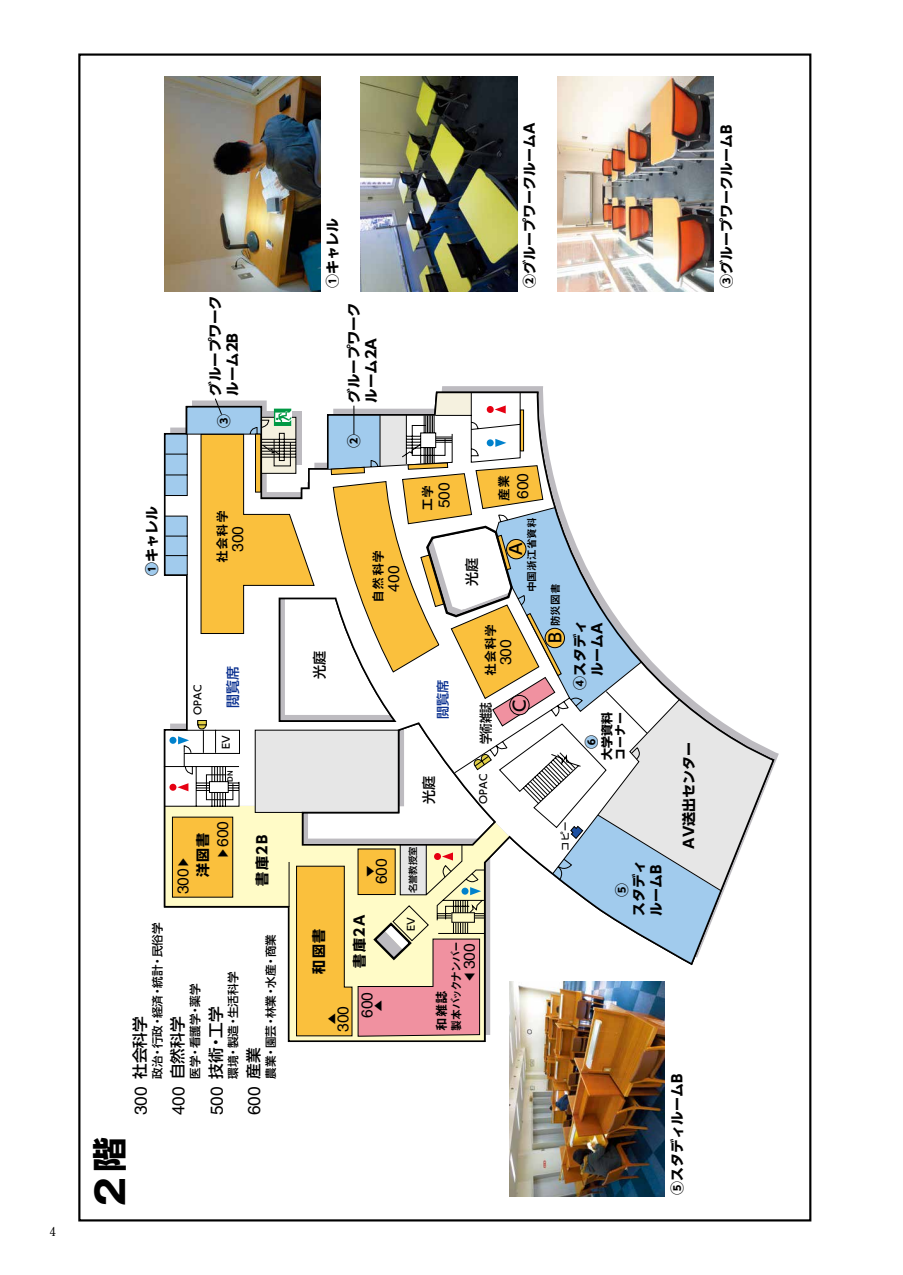
<style>
.page{position:relative;width:903px;height:1275px;background:#fff}
.page>*{position:absolute;margin:0;border:0;box-sizing:border-box;transform-origin:0 0}
.t1{font:38.15px "Gothic MB101 Pro Bold 90 pv RKSJ H";color:#000}
.t2{font:17.32px "Helvetica LT Std";color:#000}
.t3{font:16.45px "UD Shin Go Pro Medium 90 pv RKSJ H";color:#000}
.t4{font:15.58px "Helvetica LT Std";color:#000}
.t5{font:15.58px "UD Shin Go Pro Medium 90 pv RKSJ H";color:#000}
.t6{font:14px/17.3px "UD Shin Go Pro Bold 90 pv RKSJ H";color:#000}
.t7{font:14px/17.3px "UD Shin Go Pro Bold 90 pv RKSJ H";color:#000;scale:1.04 1}
.t8{font:14px "UD Shin Go Pro Medium 90 pv RKSJ H";color:#000}
.t9{font:14px "UD Shin Go Pro Medium 90 pv RKSJ H";color:#0b3190}
.t10{font:13.12px "Midashi Go Pro MB31 90 pv RKSJ H";color:#000}
.t11{font:13.12px "UD Shin Go Pro Medium 90 pv RKSJ H";color:#000;scale:.8 1}
.t12{font:13.12px "UD Shin Go Pro Medium 90 pv RKSJ H";color:#0b3190}
.t13{font:700 12.42px "Futo Min A101 Pro";color:#000}
.t14{font:11.9px "Midashi Go Pro MB31 90 pv RKSJ H";letter-spacing:-.105em;color:#000;scale:.92 1}
.t15{font:11.9px/13px "UD Shin Go Pro Bold 90 pv RKSJ H";color:#000}
.t16{font:11.55px "UD Shin Go Pro Medium 90 pv RKSJ H";color:#000}
.t17{font:11.55px "Gothic BBB Pro Medium 90 pv RKSJ H";color:#000}
.t18{font:10.85px/23.6px "Midashi Go Pro MB31 90 pv RKSJ H";color:#000}
.t19{font:9.8px "UD Shin Go Pro Medium 90 pv RKSJ H";color:#000}
.t20{font:9.28px "UD Shin Go Pro Medium 90 pv RKSJ H";color:#000}
.t21{font:7.35px "Midashi Go Pro MB31 90 pv RKSJ H";color:#000}
.s1{font-family:"Helvetica LT Std";font-size:17.32px}
.s2{font-family:"UD Shin Go Pro Medium 90 pv RKSJ H";font-size:15.58px}
.s3{font-family:"UD Shin Go Pro Bold 90 pv RKSJ H";font-size:34.65px}
</style>
<div class="page">
<div style="left:145px;top:563px;width:13px;height:12px;background:#a1cbed;border-radius:50%"></div>
<svg style="left:163px;top:391px;width:612px;height:651px"></svg>
<img style="left:164px;top:76px;width:156px;height:216px">
<img style="left:361px;top:76px;width:156px;height:216px">
<img style="left:558px;top:76px;width:156px;height:216px">
<img style="left:509px;top:1037px;width:156px;height:159px">
<div style="left:169px;top:737px;width:7px;height:7px;background:#0081cc;border-radius:50%"></div>
<svg style="left:178px;top:736px;width:11px;height:8px"></svg>
<div style="left:169px;top:784px;width:7px;height:7px;background:#e60012;border-radius:50%"></div>
<svg style="left:177px;top:783px;width:11px;height:8px"></svg>
<svg style="left:197px;top:393px;width:576px;height:644px"></svg>
<p class="t13" style="left:50px;top:1222px;width:8px">4</p>
<p class="t7" style="left:206px;top:410px;width:112px;rotate:-90deg">　グループワーク　ルーム2B</p>
<p class="t6" style="left:143px;top:576px;width:71px;rotate:-90deg">①キャレル</p>
<p class="t6" style="left:215px;top:428px;width:15px;rotate:-90deg">③</p>
<p class="t10" style="left:212px;top:563px;width:54px;rotate:-90deg">社会科学</p>
<p class="t4" style="left:228px;top:552px;width:28px;rotate:-90deg">300</p>
<p class="t19" style="left:190px;top:715px;width:31px;rotate:-90deg">OPAC</p>
<p class="t9" style="left:221px;top:708px;width:43px;rotate:-90deg">閲覧席</p>
<p class="t19" style="left:218px;top:749px;width:15px;rotate:-90deg">EV</p>
<p class="t21" style="left:224px;top:782px;width:13px;rotate:-90deg">DN</p>
<p class="t4" style="left:214px;top:847px;width:28px;rotate:-90deg">600</p>
<p class="t17" style="left:229px;top:862px;width:13px;rotate:-180deg">▼</p>
<p class="t6" style="left:194px;top:877px;width:46px;rotate:-90deg">洋図書</p>
<p class="t17" style="left:189px;top:871px;width:13px;rotate:-180deg">▼</p>
<p class="t4" style="left:174px;top:894px;width:28px;rotate:-90deg">300</p>
<p class="t6" style="left:253px;top:885px;width:52px;rotate:-90deg">書庫2B</p>
<p class="t16" style="left:148px;top:1079px;width:158px;rotate:-90deg">政治・行政・経済・統計・民俗学</p>
<p class="t16" style="left:261px;top:1079px;width:146px;rotate:-90deg">農業・園芸・林業・水産・商業</p>
<p class="t16" style="left:224px;top:1079px;width:108px;rotate:-90deg">環境・製造・生活科学</p>
<p class="t16" style="left:186px;top:1079px;width:97px;rotate:-90deg">医学・看護学・薬学</p>
<p class="t5" style="left:203px;top:1115px;width:111px;rotate:-90deg"><span class="s1">500</span> 技術・工学</p>
<p class="t5" style="left:127px;top:1115px;width:101px;rotate:-90deg"><span class="s1">300</span> 社会科学</p>
<p class="t5" style="left:165px;top:1115px;width:100px;rotate:-90deg"><span class="s1">400</span> 自然科学</p>
<p class="t2" style="left:244px;top:1115px;width:69px;rotate:-90deg">600 <span class="s2">産業</span></p>
<h1 class="t1" style="left:79px;top:1211px;width:76px;rotate:-90deg">２<span class="s3">階</span></h1>
<p class="t6" style="left:323px;top:288px;width:71px;rotate:-90deg">①キャレル</p>
<p class="t7" style="left:345px;top:417px;width:112px;rotate:-90deg">　グループワーク　ルーム2A</p>
<p class="t6" style="left:345px;top:448px;width:15px;rotate:-90deg">②</p>
<p class="t6" style="left:520px;top:288px;width:167px;rotate:-90deg">②グループワークルームA</p>
<p class="t6" style="left:717px;top:288px;width:165px;rotate:-90deg">③グループワークルームB</p>
<p class="t4" style="left:435px;top:508px;width:28px;rotate:-90deg">500</p>
<p class="t4" style="left:514px;top:499px;width:28px;rotate:-90deg">600</p>
<p class="t10" style="left:417px;top:511px;width:28px;rotate:-90deg">工学</p>
<p class="t10" style="left:493px;top:501px;width:28px;rotate:-90deg">産業</p>
<p class="t8" style="left:308px;top:679px;width:29px;rotate:-90deg">光庭</p>
<p class="t10" style="left:368px;top:603px;width:54px;rotate:-90deg">自然科学</p>
<p class="t4" style="left:385px;top:592px;width:28px;rotate:-90deg">400</p>
<p class="t12" style="left:432px;top:719px;width:41px;rotate:-90deg">閲覧席</p>
<p class="t8" style="left:417px;top:804px;width:29px;rotate:-90deg">光庭</p>
<p class="t18" style="left:519px;top:626px;width:111px;text-indent:34px;rotate:-90deg">中国浙江省資料防災図書</p>
<p class="t3" style="left:503px;top:557px;width:18px;rotate:-90deg">Ａ</p>
<p class="t8" style="left:460px;top:586px;width:29px;rotate:-90deg">光庭</p>
<p class="t10" style="left:480px;top:676px;width:54px;rotate:-90deg">社会科学</p>
<p class="t3" style="left:542px;top:643px;width:12px;rotate:-90deg">B</p>
<p class="t4" style="left:497px;top:665px;width:28px;rotate:-90deg">300</p>
<p class="t11" style="left:475px;top:744px;width:54px;rotate:-90deg">学術雑誌</p>
<p class="t19" style="left:475px;top:804px;width:31px;rotate:-90deg">OPAC</p>
<p class="t3" style="left:506px;top:712px;width:14px;rotate:-90deg">C</p>
<p class="t6" style="left:571px;top:689px;width:71px;rotate:-90deg">④スタディ　ルームA</p>
<p class="t15" style="left:600px;top:760px;width:49px;rotate:-90deg">大学資料コーナー</p>
<p class="t6" style="left:582px;top:749px;width:15px;rotate:-90deg">⑥</p>
<p class="t6" style="left:310px;top:974px;width:46px;rotate:-90deg">和図書</p>
<p class="t4" style="left:372px;top:884px;width:28px;rotate:-90deg">600</p>
<p class="t17" style="left:361px;top:877px;width:13px;rotate:-90deg">▼</p>
<p class="t6" style="left:351px;top:967px;width:54px;rotate:-90deg">書庫2A</p>
<p class="t4" style="left:334px;top:1032px;width:28px;rotate:-90deg">300</p>
<p class="t17" style="left:341px;top:1013px;width:13px;rotate:90deg">▼</p>
<p class="t4" style="left:358px;top:1018px;width:28px;rotate:-90deg">600</p>
<p class="t17" style="left:388px;top:999px;width:13px;rotate:90deg">▼</p>
<p class="t20" style="left:405px;top:893px;width:48px;rotate:-90deg">名誉教授室</p>
<p class="t19" style="left:403px;top:931px;width:15px;rotate:-90deg">EV</p>
<p class="t14" style="left:447px;top:1031px;width:99px;rotate:-90deg">製本バックナンバー</p>
<p class="t4" style="left:460px;top:969px;width:28px;rotate:-90deg">300</p>
<p class="t10" style="left:431px;top:1031px;width:41px;rotate:-90deg">和雑誌</p>
<p class="t20" style="left:558px;top:851px;width:31px;rotate:-90deg">コピー</p>
<p class="t6" style="left:630px;top:916px;width:57px;rotate:-90deg">スタディルームB</p>
<p class="t6" style="left:613px;top:897px;width:15px;rotate:-90deg">⑤</p>
<p class="t6" style="left:680px;top:849px;width:108px;rotate:-90deg">AV送出センター</p>
<p class="t6" style="left:668px;top:1195px;width:123px;rotate:-90deg">⑤スタディルームB</p>
</div>
